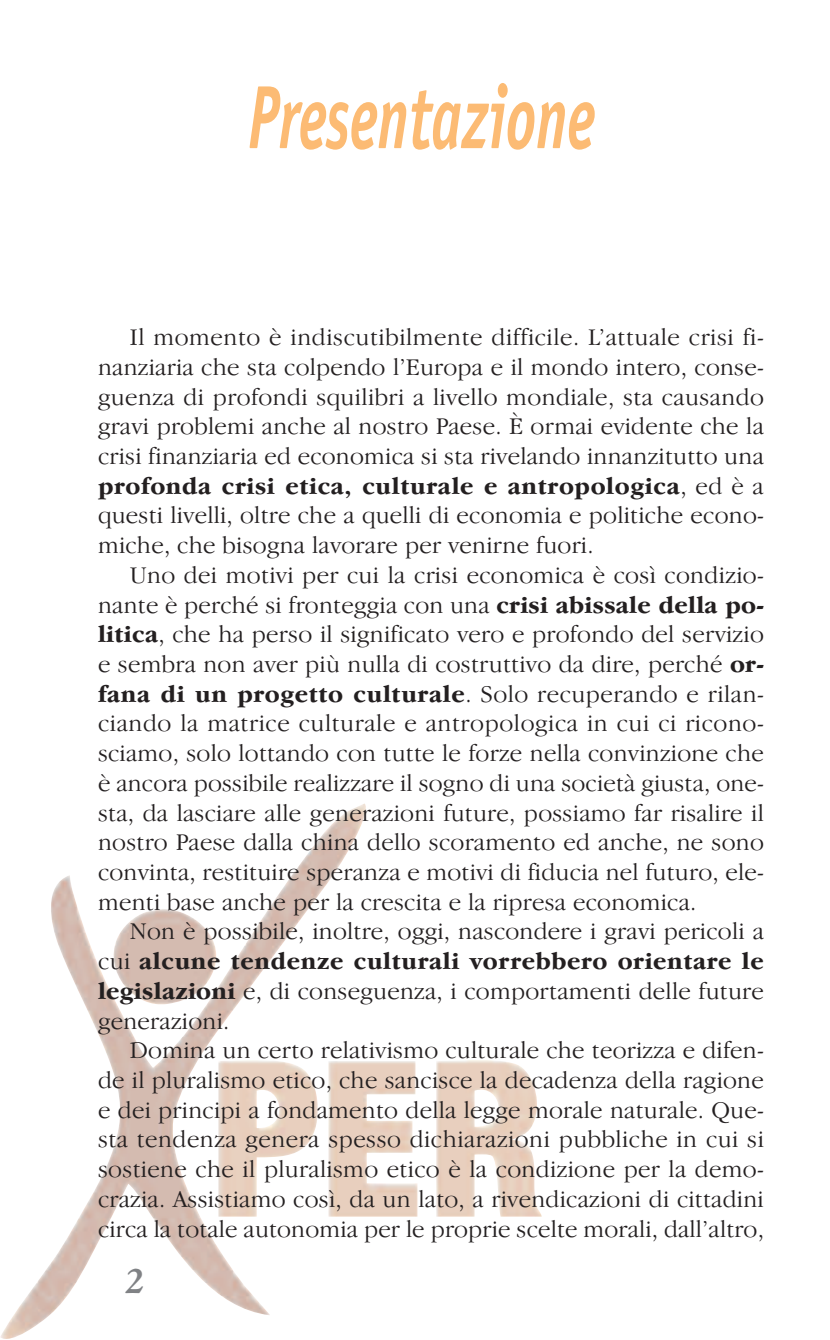
<style>
.page{position:relative;width:830px;height:1340px;background:#fff}
.page>*{position:absolute;margin:0;border:0;box-sizing:border-box;transform-origin:0 0}
.t1{font:italic 700 90px "Officina Sans";color:#fcbb74;scale:.67 1}
.t2{font:italic 700 36px "Goudy";color:#808285}
.t3{font:300 24.75px/29.7px "Garamond IT Cby BT";letter-spacing:.01em;color:#231f20;text-align:justify}
.s1{font-weight:700}
</style>
<div class="page">
<img style="left:0;top:803px;width:541px;height:535px">
<h1 class="t1" style="left:247px;top:84px;width:519px">Presentazione</h1>
<p class="t3" style="left:98px;top:324px;width:667px;text-indent:32px">Il momento è indiscutibilmente difficile. L’attuale crisi fi&shy;nanziaria che sta colpendo l’Europa e il mondo intero, conse&shy;guenza di profondi squilibri a livello mondiale, sta causando gravi problemi anche al nostro Paese. È ormai evidente che la crisi finanziaria ed economica si sta rivelando innanzitutto una <span class="s1">profonda crisi etica, culturale e antropologica</span>, ed è a questi livelli, oltre che a quelli di economia e politiche econo&shy;miche, che bisogna lavorare per venirne fuori.</p>
<p class="t3" style="left:98px;top:562px;width:667px;text-indent:32px">Uno dei motivi per cui la crisi economica è così condizio&shy;nante è perché si fronteggia con una <span class="s1">crisi abissale della po&shy;litica</span>, che ha perso il significato vero e profondo del servizio e sembra non aver più nulla di costruttivo da dire, perché <span class="s1">or&shy;fana di un progetto culturale</span>. Solo recuperando e rilan&shy;ciando la matrice culturale e antropologica in cui ci ricono&shy;sciamo, solo lottando con tutte le forze nella convinzione che è ancora possibile realizzare il sogno di una società giusta, one&shy;sta, da lasciare alle generazioni future, possiamo far risalire il nostro Paese dalla china dello scoramento ed anche, ne sono convinta, restituire speranza e motivi di fiducia nel futuro, ele&shy;menti base anche per la crescita e la ripresa economica.</p>
<p class="t3" style="left:98px;top:918px;width:667px;text-indent:32px">Non è possibile, inoltre, oggi, nascondere i gravi pericoli a cui <span class="s1">alcune tendenze culturali vorrebbero orientare le legislazioni</span> e, di conseguenza, i comportamenti delle future generazioni.</p>
<p class="t3" style="left:98px;top:1037px;width:667px;text-indent:32px">Domina un certo relativismo culturale che teorizza e difen&shy;de il pluralismo etico, che sancisce la decadenza della ragione e dei principi a fondamento della legge morale naturale. Que&shy;sta tendenza genera spesso dichiarazioni pubbliche in cui si sostiene che il pluralismo etico è la condizione per la demo&shy;crazia. Assistiamo così, da un lato, a rivendicazioni di cittadini circa la totale autonomia per le proprie scelte morali, dall’altro,</p>
<h2 class="t2" style="left:125px;top:1259px;width:22px">2</h2>
</div>
